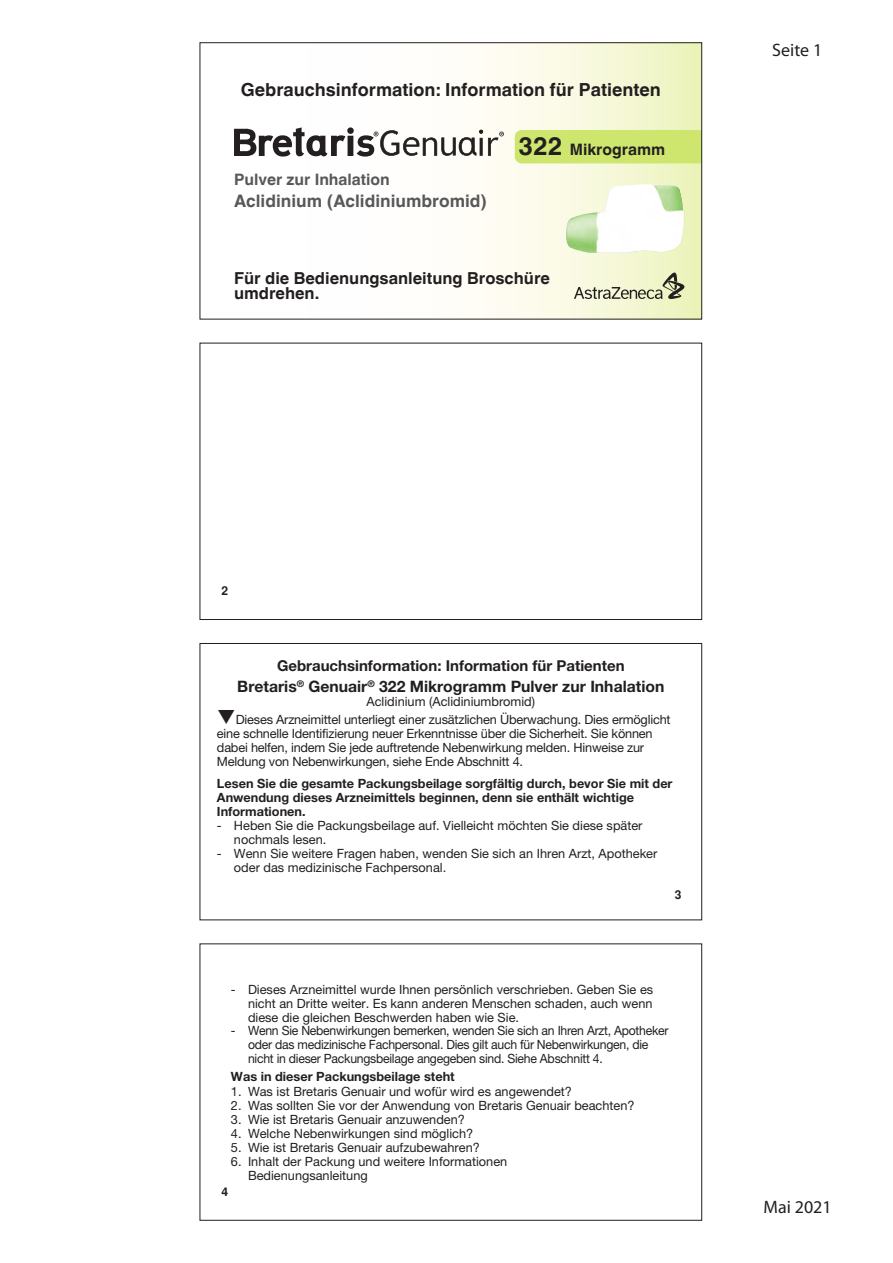
<style>
.page{position:relative;width:893px;height:1263px;background:#fff}
.page>*{position:absolute;margin:0;border:0;box-sizing:border-box;transform-origin:0 0}
.t1{font:700 18px "Helvetica World";color:#231f20}
.t2{font:18px "Myriad Pro";color:#231f20}
.t3{font:700 17.25px "Helvetica World";color:#57585a}
.t4{font:700 16.5px/15px "Helvetica World";color:#231f20}
.t5{font:700 15.75px "Helvetica Neue LT Pro";color:#231f20}
.t6{font:700 15.75px "Helvetica World";color:#57585a}
.t7{font:700 15.75px "Helvetica World";color:#231f20}
.t8{font:700 15px "Helvetica Neue LT Pro";color:#231f20}
.t9{font:12.75px/13.8px "Helvetica Neue LT Pro";color:#231f20}
.t10{font:12.75px/13.8px "Helvetica Neue LT Pro";letter-spacing:-.02em;color:#231f20;scale:.96 1}
.t11{font:700 12.75px/13.8px "Helvetica Neue LT Pro";color:#231f20}
.t12{font:700 12px "Nimbus San L";color:#231f20}
.s1{font-size:25.5px}
</style>
<div class="page">
<svg style="left:482px;top:45px;width:218px;height:272px"></svg>
<div style="left:515px;top:130px;width:185px;height:33px;background:#cee66e"></div>
<svg style="left:234px;top:127px;width:270px;height:30px"></svg>
<svg style="left:574px;top:272px;width:113px;height:27px;background:#ccceb1"></svg>
<svg style="left:566px;top:184px;width:118px;height:69px"></svg>
<div style="left:200px;top:343px;width:502px;height:277px;border:1px solid #231f20"></div>
<div style="left:200px;top:643px;width:502px;height:277px;border:1px solid #231f20"></div>
<h1 class="t1" style="left:241px;top:79px;width:421px">Gebrauchsinformation: Information für Patienten</h1>
<p class="t6" style="left:234px;top:170px;width:157px">Pulver zur Inhalation</p>
<h2 class="t3" style="left:234px;top:191px;width:254px">Aclidinium (Aclidiniumbromid)</h2>
<p class="t7" style="left:518px;top:141px;width:148px"><span class="s1">322</span> Mikrogramm</p>
<p class="t4" style="left:234px;top:270px;width:317px">Für die Bedienungsanleitung Broschüre umdrehen.</p>
<h1 class="t2" style="left:772px;top:39px;width:52px">Seite 1</h1>
<p class="t12" style="left:221px;top:583px;width:8px">2</p>
<p class="t8" style="left:277px;top:657px;width:349px">Gebrauchsinformation: Information für Patienten</p>
<p class="t5" style="left:237px;top:677px;width:429px">Bretaris<sup>®</sup> Genuair<sup>®</sup> 322 Mikrogramm Pulver zur Inhalation</p>
<p class="t9" style="left:366px;top:695px;width:170px">Aclidinium (Aclidiniumbromid)</p>
<p class="t9" style="left:217px;top:713px;width:455px">❑Dieses Arzneimittel unterliegt einer zusätzlichen Überwachung. Dies ermöglicht eine schnelle Identifizierung neuer Erkenntnisse über die Sicherheit. Sie können dabei helfen, indem Sie jede auftretende Nebenwirkung melden. Hinweise zur Meldung von Nebenwirkungen, siehe Ende Abschnitt 4.</p>
<p class="t11" style="left:217px;top:777px;width:457px">Lesen Sie die gesamte Packungsbeilage sorgfältig durch, bevor Sie mit der<br>Anwendung dieses Arzneimittels beginnen, denn sie enthält wichtige<br>Informationen.</p>
<p class="t9" style="left:234px;top:818px;width:410px;text-indent:-17px">- Heben Sie die Packungsbeilage auf. Vielleicht möchten Sie diese später nochmals lesen.</p>
<p class="t9" style="left:234px;top:846px;width:425px;text-indent:-17px">- Wenn Sie weitere Fragen haben, wenden Sie sich an Ihren Arzt, Apotheker oder das medizinische Fachpersonal.</p>
<p class="t12" style="left:675px;top:888px;width:8px">3</p>
<p class="t9" style="left:248px;top:982px;width:407px;text-align:justify;text-indent:-17px">- Dieses Arzneimittel wurde Ihnen persönlich verschrieben. Geben Sie es nicht an Dritte weiter. Es kann anderen Menschen schaden, auch wenn diese die gleichen Beschwerden haben wie Sie.</p>
<p class="t10" style="left:248px;top:1024px;width:440px;text-indent:-17px">- Wenn Sie Nebenwirkungen bemerken, wenden Sie sich an Ihren Arzt, Apotheker oder das medizinische Fachpersonal. Dies gilt auch für Nebenwirkungen, die nicht in dieser Packungsbeilage angegeben sind. Siehe Abschnitt 4.</p>
<p class="t11" style="left:231px;top:1070px;width:225px">Was in dieser Packungsbeilage steht</p>
<p class="t9" style="left:231px;top:1084px;width:342px">1. Was ist Bretaris Genuair und wofür wird es angewendet?</p>
<p class="t9" style="left:231px;top:1098px;width:405px">2. Was sollten Sie vor der Anwendung von Bretaris Genuair beachten?</p>
<p class="t9" style="left:231px;top:1112px;width:235px">3. Wie ist Bretaris Genuair anzuwenden?</p>
<p class="t9" style="left:231px;top:1126px;width:244px">4. Welche Nebenwirkungen sind möglich?</p>
<p class="t9" style="left:231px;top:1140px;width:250px">5. Wie ist Bretaris Genuair aufzubewahren?</p>
<p class="t9" style="left:248px;top:1154px;width:261px;text-indent:-17px">6. Inhalt der Packung und weitere Informationen<br>Bedienungsanleitung</p>
<p class="t12" style="left:221px;top:1184px;width:8px">4</p>
<h1 class="t2" style="left:763px;top:1196px;width:70px">Mai 2021</h1>
</div>
